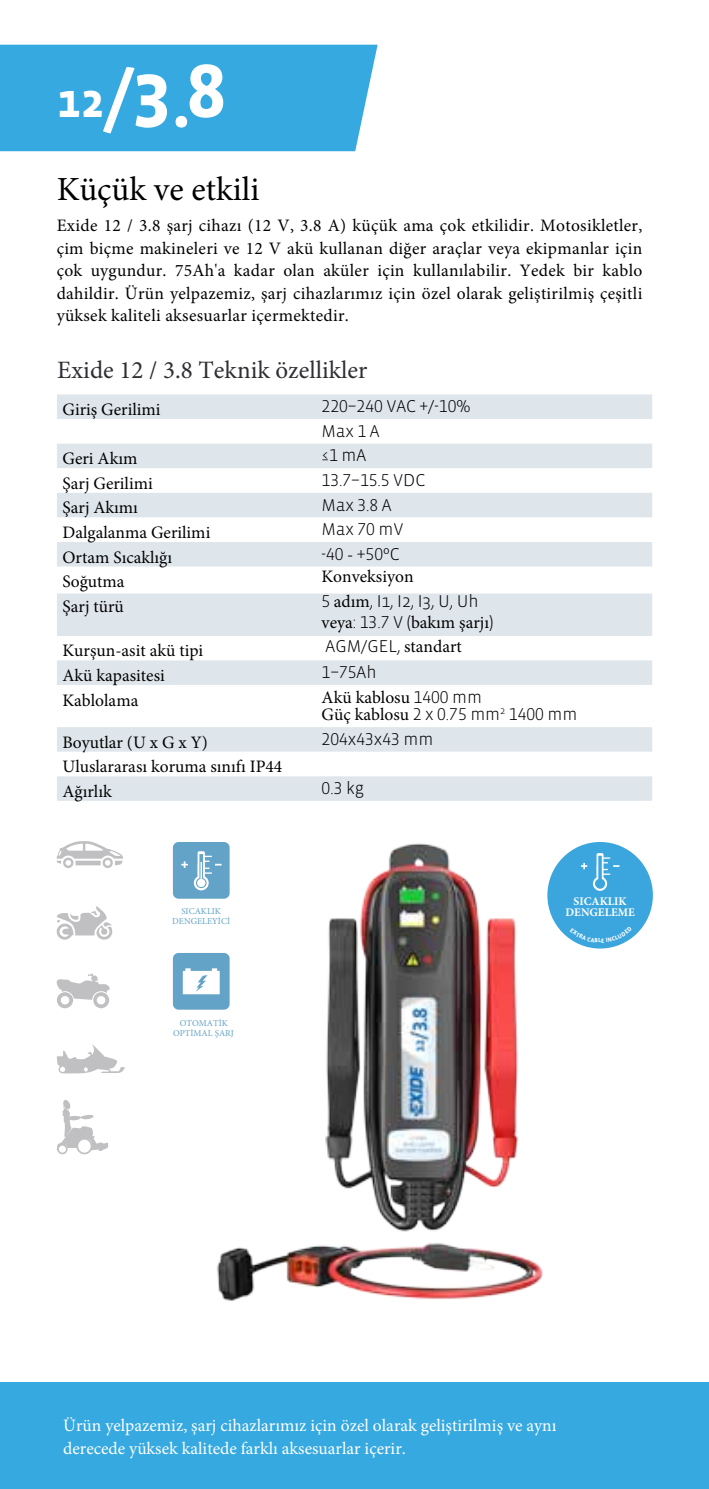
<style>
.page{position:relative;width:709px;height:1489px;background:#fff}
.page>*{position:absolute;margin:0;border:0;box-sizing:border-box;transform-origin:0 0}
.t1{font:700 77px "Vista Sans OT";color:#fff}
.t2{font:33.75px "Minion Pro";color:#000}
.t3{font:25px "Minion Pro";color:#2e2e33}
.t4{font:17.5px/24.5px "Minion Pro";color:#000}
.t5{font:300 17.5px/24.5px "Vista Sans OT";color:#000}
.t6{font:17.5px/22.5px "Minion Pro";color:#fff}
.t7{font:700 11.75px/11.8px "Minion Pro";color:#fff;text-align:center}
.t8{font:9px/10.2px "Minion Pro";color:#63a3c7;text-align:center}
.s1{font-size:47.75px}
.s2{font-size:83.25px}
.s3{font-family:"Minion Pro";font-weight:400}
.s4{font-family:"Vista Sans OT";font-weight:300}
</style>
<div class="page">
<div style="left:0;top:45px;width:377px;height:106px;background:#36a9e1"></div>
<div style="left:0;top:1382px;width:709px;height:106px;background:#36a9e1"></div>
<img style="left:217px;top:1243px;width:326px;height:58px">
<img style="left:325px;top:843px;width:250px;height:389px">
<div style="left:547px;top:842px;width:106px;height:106px;background:#3ba6de;border-radius:50%"></div>
<svg style="left:581px;top:853px;width:38px;height:37px"></svg>
<div style="left:57px;top:394px;width:595px;height:25px;background:#dfe6eb"></div>
<div style="left:57px;top:443px;width:595px;height:25px;background:#dfe6eb"></div>
<div style="left:57px;top:493px;width:595px;height:24px;background:#dfe6eb"></div>
<div style="left:57px;top:542px;width:595px;height:24px;background:#dfe6eb"></div>
<div style="left:57px;top:593px;width:595px;height:43px;background:#dfe6eb"></div>
<div style="left:57px;top:660px;width:595px;height:25px;background:#dfe6eb"></div>
<div style="left:57px;top:727px;width:595px;height:24px;background:#dfe6eb"></div>
<div style="left:57px;top:776px;width:595px;height:24px;background:#dfe6eb"></div>
<svg style="left:57px;top:841px;width:66px;height:27px"></svg>
<svg style="left:57px;top:906px;width:55px;height:33px"></svg>
<svg style="left:57px;top:973px;width:53px;height:35px"></svg>
<svg style="left:56px;top:1044px;width:69px;height:29px"></svg>
<svg style="left:57px;top:1100px;width:52px;height:54px"></svg>
<div style="left:173px;top:842px;width:57px;height:56px;background:#63a3c7;border-radius:6px"></div>
<svg style="left:181px;top:851px;width:40px;height:39px"></svg>
<div style="left:173px;top:952px;width:57px;height:57px;background:#63a3c7;border-radius:6px"></div>
<svg style="left:183px;top:968px;width:37px;height:26px"></svg>
<svg style="left:570px;top:938px;width:62px;height:4px"></svg>
<h1 class="t1" style="left:57px;top:51px;width:170px"><span class="s1">12</span><span class="s2">/</span>3.8</h1>
<h2 class="t2" style="left:57px;top:167px;width:204px">Küçük ve etkili</h2>
<p class="t4" style="left:57px;top:214px;width:587px;line-height:22.5px;text-align:justify">Exide 12 / 3.8 şarj cihazı (12 V, 3.8 A) küçük ama çok etkilidir. Motosikletler, çim biçme makineleri ve 12 V akü kullanan diğer araçlar veya ekipmanlar için çok uygundur. 75Ah'a kadar olan aküler için kullanılabilir. Yedek bir kablo dahildir. Ürün yelpazemiz, şarj cihazlarımız için özel olarak geliştirilmiş çeşitli yüksek kaliteli aksesuarlar içermektedir.</p>
<h3 class="t3" style="left:57px;top:354px;width:311px">Exide 12 / 3.8 Teknik özellikler</h3>
<p class="t4" style="left:62px;top:397px;width:100px">Giriş Gerilimi</p>
<p class="t4" style="left:62px;top:446px;width:149px">Geri Akım<br>Şarj Gerilimi<br>Şarj Akımı<br>Dalgalanma Gerilimi<br>Ortam Sıcaklığı<br>Soğutma<br>Şarj türü</p>
<p class="t4" style="left:62px;top:638px;width:142px">Kurşun-asit akü tipi<br>Akü kapasitesi<br>Kablolama</p>
<p class="t4" style="left:62px;top:729px;width:221px">Boyutlar (U x G x Y)<br>Uluslararası koruma sınıfı IP44<br>Ağırlık</p>
<p class="t8" style="left:172px;top:905px;width:59px">SICAKLIK<br>DENGELEYİCİ</p>
<p class="t8" style="left:173px;top:1017px;width:62px">OTOMATİK<br>OPTİMAL ŞARJ</p>
<p class="t5" style="left:321px;top:394px;width:150px">220–240 VAC +/-10%<br>Max 1 A<br>≤1 mA<br>13.7–15.5 VDC<br>Max 3.8 A<br>Max 70 mV<br>-40 <span class="s3">-</span> +50ºC</p>
<p class="t4" style="left:321px;top:564px;width:94px">Konveksiyon</p>
<p class="t5" style="left:321px;top:589px;width:159px">5 <span class="s3">adım</span>, I1, I2, I3, U, Uh</p>
<p class="t4" style="left:321px;top:610px;width:173px">veya<span class="s4">: 13.7 V (</span>bakım şarjı<span class="s4">)</span></p>
<p class="t5" style="left:321px;top:632px;width:142px;line-height:26.5px">AGM/GEL, <span class="s3">standart<br></span>1–75Ah</p>
<p class="t4" style="left:321px;top:685px;width:162px">Akü kablosu <span class="s4">1400 mm</span></p>
<p class="t5" style="left:321px;top:702px;width:257px"><span class="s3">Güç kablosu</span> 2 x 0.75 mm<sup>2</sup> 1400 mm<br>204x43x43 mm</p>
<p class="t5" style="left:321px;top:776px;width:44px">0.3 kg</p>
<p class="t7" style="left:565px;top:894px;width:71px">SICAKLIK<br>DENGELEME</p>
<p class="t6" style="left:63px;top:1413px;width:495px">Ürün yelpazemiz, şarj cihazlarımız için özel olarak geliştirilmiş ve aynı derecede yüksek kalitede farklı aksesuarlar içerir.</p>
</div>
